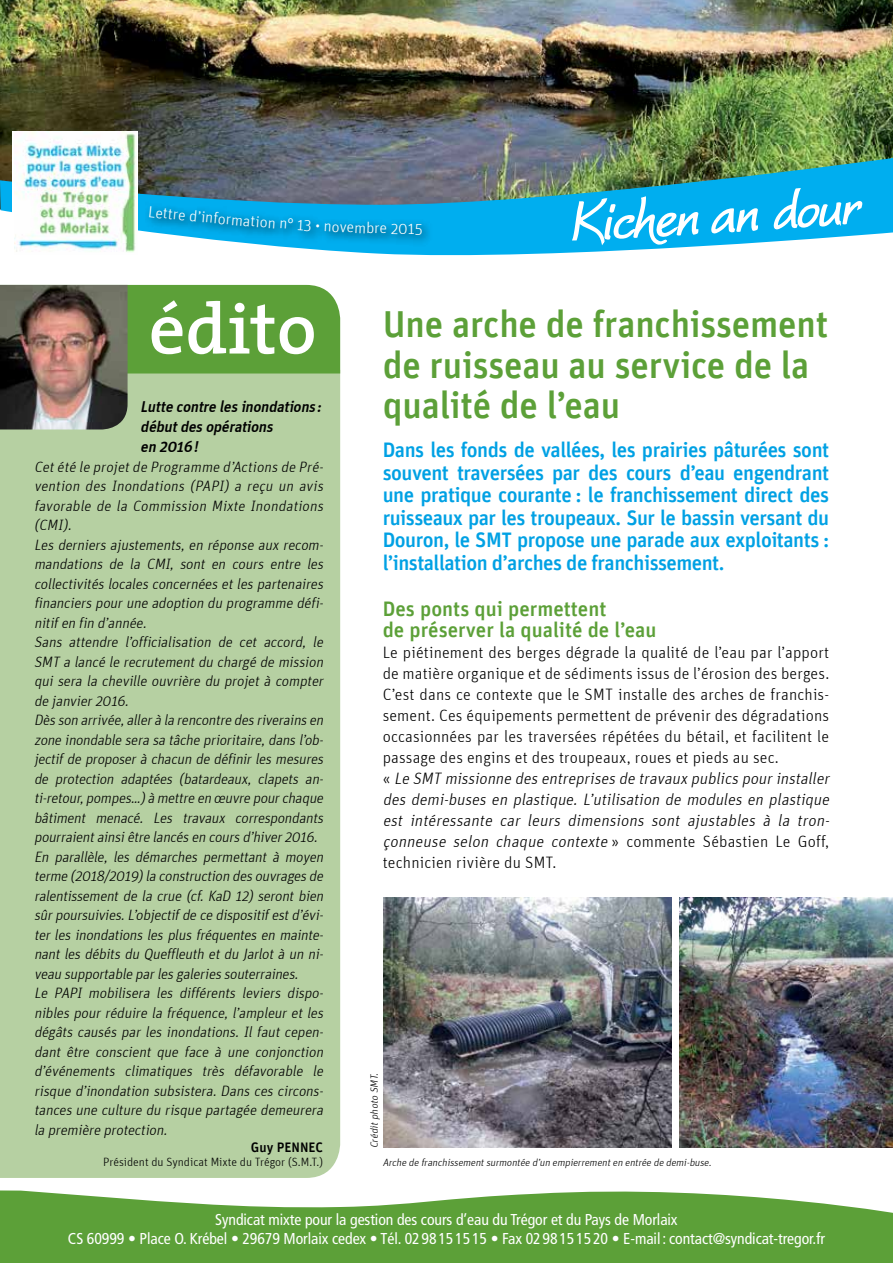
<style>
.page{position:relative;width:893px;height:1263px;background:#fff}
.page>*{position:absolute;margin:0;border:0;box-sizing:border-box;transform-origin:0 0}
.t1{font:italic 72px "Worstveld Sling Extra 2";color:#fff}
.t2{font:600 72px "The Serif";color:#fff}
.t3{font:37.5px/40.5px "Unit Medium TF";letter-spacing:-.005em;color:#5ca038}
.t4{font:21px/22.5px "Unit Medium TF";letter-spacing:-.025em;color:#00a1e4;text-align:justify}
.t5{font:21px/21px "Unit Medium TF";color:#5ca038}
.t6{font:300 16.5px/21px "Unit";letter-spacing:.01em;color:#000}
.t7{font:300 15.9px "Unit";color:#fff}
.t8{font:condensed 15.75px/18.9px "Frutiger";letter-spacing:-.005em;color:#fff;text-align:center}
.t9{font:italic 500 15.75px/20.2px "Unit";color:#000}
.t10{font:italic 300 15px/19.5px "Unit";color:#000}
.t11{font:13.8px "Unit Medium TF";color:#000}
.t12{font:300 12px "Unit";color:#000}
.t13{font:italic 300 10.5px "Unit";color:#000}
.s1{font-style:italic}
</style>
<div class="page">
<svg style="left:0;top:1190px;width:893px;height:73px;background:#70ac51"></svg>
<div style="left:0;top:373px;width:340px;height:805px;background:#b6d0a2"></div>
<div style="left:128px;top:285px;width:212px;height:88px;background:#5ca038"></div>
<img style="left:0;top:0;width:893px;height:158px">
<img style="left:0;top:158px;width:893px;height:98px">
<svg style="left:710px;top:207px;width:49px;height:28px"></svg>
<svg style="left:773px;top:187px;width:91px;height:44px"></svg>
<img style="left:0;top:285px;width:128px;height:144px">
<svg style="left:892px;top:155px;width:1px;height:77px"></svg>
<img style="left:383px;top:898px;width:288px;height:250px">
<img style="left:680px;top:897px;width:213px;height:251px">
<svg style="left:144px;top:201px;width:289px;height:46px;background:#18a9df"></svg>
<div style="left:13px;top:132px;width:124px;height:123px;background:#fff"></div>
<img style="left:15px;top:132px;width:121px;height:121px">
<svg style="left:570px;top:180px;width:130px;height:66px;background:#3cb7dc"></svg>
<svg style="left:380px;top:223px;width:18px;height:11px"></svg>
<p class="t7" style="left:149px;top:202px;width:32px;rotate:6deg">Lettr</p>
<p class="t7" style="left:179px;top:205px;width:74px;rotate:5deg">e d’informa</p>
<p class="t7" style="left:251px;top:212px;width:55px;rotate:4deg">tion n° 1</p>
<p class="t7" style="left:304px;top:215px;width:45px;rotate:3deg">3 • nov</p>
<p class="t7" style="left:347px;top:218px;width:34px;rotate:2deg">embr</p>
<p class="t7" style="left:398px;top:219px;width:26px">015</p>
<h1 class="t1" style="left:600px;top:186px;width:98px;rotate:-3deg">ichen</h1>
<h1 class="t1" style="left:709px;top:181px;width:150px;rotate:-4deg">an dour</h1>
<h1 class="t2" style="left:149px;top:269px;width:169px">édito</h1>
<p class="t9" style="left:140px;top:396px;width:186px">Lutte contre lesinondations: débutdesopérations<br>en 2016!</p>
<p class="t10" style="left:34px;top:456px;width:294px">Cetété le projetde Programme d’Actions de Pré&shy;vention des Inondations (PAPI) a reçu un avis favorable de la Commission Mixte Inondations (CMI).<br>Les derniers ajustements, en réponse aux recom&shy;mandations de la CMI, sont en cours entre les collectivités locales concernées etles partenaires financiers pourune adoption du programme défi&shy;nitifen fin d’année.<br>Sans attendre l’officialisation de cet accord, le SMT a lancé le recrutementdu chargé de mission qui sera la cheville ouvrière du projet à compter de janvier 2016.<br>Dèsson arrivée,allerà la rencontre desriverainsen zone inondable sera sa tâche prioritaire,dansl’ob&shy;jectif de proposer à chacun de définir les mesures de protection adaptées (batardeaux, clapets an&shy;ti-retour,pompes…)à mettre en œuvre pourchaque bâtiment menacé. Les travaux correspondants pourraientainsiêtre lancésen coursd’hiver2016.<br>En parallèle, les démarches permettant à moyen terme (2018/2019)la construction desouvragesde ralentissement de la crue (cf. KaD 12) seront bien sûrpoursuivies.L’objectifde ce dispositifestd’évi&shy;ter les inondations les plus fréquentes en mainte&shy;nant les débits du Queffleuth et du Jarlot à un ni&shy;veau supportable parlesgaleriessouterraines.<br>Le PAPI mobilisera les différents leviers dispo&shy;nibles pour réduire la fréquence, l’ampleur et les dégâts causés par les inondations. Il faut cepen&shy;dant être conscient que face à une conjonction d’événements climatiques très défavorable le risque d’inondation subsistera. Dans ces circons&shy;tances une culture du risque partagée demeurera la première protection.</p>
<p class="t11" style="left:251px;top:1138px;width:74px">Guy PENNEC</p>
<p class="t12" style="left:103px;top:1155px;width:222px">Président du Syndicat Mixte du Trégor (S.M.T.)</p>
<h2 class="t3" style="left:383px;top:303px;width:447px">Une arche de franchissement de ruisseau au service de la qualité de l’eau</h2>
<p class="t4" style="left:383px;top:438px;width:448px">Dans les fonds de vallées, les prairies pâturées sont souvent traversées par des cours d’eau engendrant une pratique courante : le franchissement direct des ruisseaux par les troupeaux. Sur le bassin versant du Douron, le SMT propose une parade aux exploitants : l’installation d’arches de franchissement.</p>
<h3 class="t5" style="left:383px;top:597px;width:275px">Des ponts qui permettent<br>de préserver la qualité de l’eau</h3>
<p class="t6" style="left:383px;top:641px;width:451px">Le piétinement des berges dégrade la qualité de l’eau par l’apport de matière organique et de sédiments issus de l’érosion des berges.<br>C’est dans ce contexte que le SMT installe des arches de franchis&shy;sement. Ces équipements permettent de prévenir des dégradations occasionnées par les traversées répétées du bétail, et facilitent le passage des engins et des troupeaux, roues et pieds au sec.<br>« <span class="s1">Le SMT missionne des entreprises de travaux publics pourinstaller des demi-buses en plastique. L’utilisation de modules en plastique est intéressante car leurs dimensions sont ajustables à la tron&shy;çonneuse selon chaque contexte</span> » c o m m e n t e S é b a s t i e n L e G o ff, technicien rivière du SMT.</p>
<p class="t13" style="left:368px;top:1148px;width:78px;rotate:-90deg">Créditp hoto SMT.</p>
<p class="t13" style="left:383px;top:1157px;width:332px">Arche de franchissementsurmontée d’un empierrementen entrée de demi-buse.</p>
<p class="t8" style="left:68px;top:1210px;width:759px">Syndicat mixte pour la gestion des cours d’eau du Trégor et du Pays de Morlaix<br>CS 60999 • Place O. Krébel • 29679 Morlaix cedex • Tél. 0298151515 • Fax 0298151520 • E-mail: contact@syndicat-tregor.fr</p>
</div>
